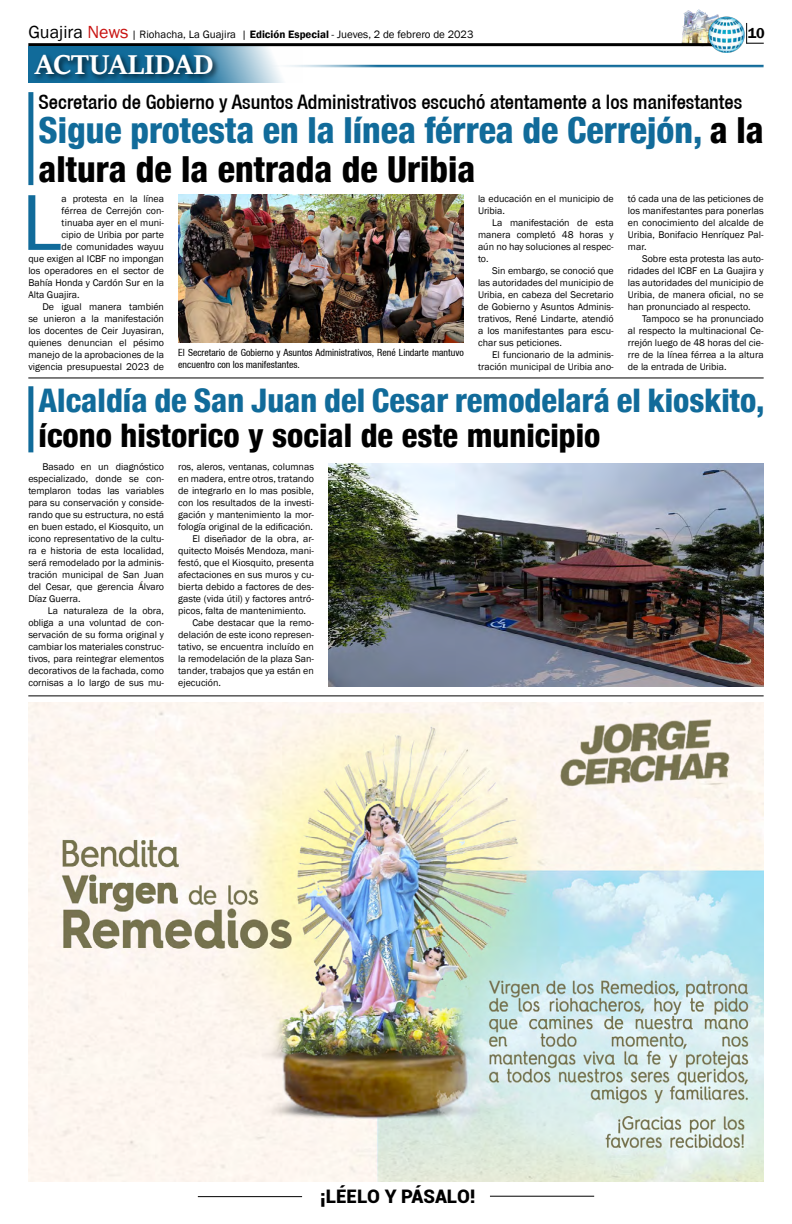
<style>
.page{position:relative;width:792px;height:1224px;background:#fff}
.page>*{position:absolute;margin:0;border:0;box-sizing:border-box;transform-origin:0 0}
.t1{font:82px "Franklin Gothic";color:#116b9a}
.t2{font:800 condensed 35.9px/39.5px "Helvetica 87";color:#116b9a}
.t3{font:800 condensed 32.5px "Helvetica 87";color:#116b9a}
.t4{font:800 condensed 32.5px "Helvetica 87";color:#000}
.t5{font:700 30px "Sitka Heading";color:#fff}
.t6{font:500 condensed 20px "Helvetica 67";color:#000}
.t7{font:900 18.7px "Roboto";color:#000}
.t8{font:600 14.7px "Franklin Gothic";color:#000}
.t9{font:11px "Franklin Gothic";color:#000}
.t10{font:10px/12px "Franklin Gothic";color:#000;text-align:justify}
.t11{font:condensed 9.9px/11.9px "Helvetica 57";color:#000}
.s1{font-size:18px}
.s2{font-size:18px;color:#c91311}
.s3{font-weight:600}
.s4{color:#000}
</style>
<div class="page">
<hr style="left:198px;top:1196px;width:104px;height:1px;background:#000">
<hr style="left:490px;top:1196px;width:104px;height:1px;background:#000">
<img style="left:678px;top:10px;width:41px;height:37px">
<hr style="left:28px;top:43px;width:688px;height:3px;background:#000">
<img style="left:708px;top:15px;width:37px;height:38px">
<svg style="left:746px;top:23px;width:18px;height:21px"></svg>
<svg style="left:28px;top:46px;width:275px;height:37px"></svg>
<div style="left:31px;top:52px;width:189px;height:30px;background:#000;opacity:.75"></div>
<hr style="left:264px;top:65px;width:500px;height:3px;background:#116b9a">
<div style="left:28px;top:92px;width:5px;height:93px;background:#116b9a"></div>
<div style="left:28px;top:386px;width:5px;height:66px;background:#116b9a"></div>
<img style="left:28px;top:703px;width:736px;height:478px">
<hr style="left:28px;top:695px;width:736px;height:1px;background:#000">
<hr style="left:28px;top:377px;width:736px;height:1px;background:#000">
<img style="left:178px;top:195px;width:286px;height:148px">
<img style="left:328px;top:463px;width:436px;height:223px">
<p class="t9" style="left:28px;top:28px;width:447px"><span class="s1">Guajira</span> <span class="s2">News</span> | Riohacha, La Guajira | <span class="s3">Edición Especial</span> - Jueves, 2 de febrero de 2023</p>
<h3 class="t8" style="left:748px;top:24px;width:19px">10</h3>
<h3 class="t5" style="left:35px;top:42px;width:179px">ACTUALIDAD</h3>
<h3 class="t6" style="left:39px;top:90px;width:705px">Secretario de Gobierno y Asuntos Administrativos escuchó atentamente a los manifestantes</h3>
<h2 class="t2" style="left:39px;top:109px;width:727px">Sigue protesta en la línea férrea de Cerrejón, <span class="s4">a la altura de la entrada de Uribia</span></h2>
<h1 class="t1" style="left:21px;top:172px;width:42px">L</h1>
<p class="t10" style="left:62px;top:193px;width:104px">a protesta en la línea</p>
<p class="t10" style="left:62px;top:205px;width:104px">férrea de Cerrejón con-</p>
<p class="t10" style="left:62px;top:217px;width:104px">tinuaba ayer en el muni-</p>
<p class="t10" style="left:62px;top:229px;width:104px">cipio de Uribia por parte</p>
<p class="t10" style="left:62px;top:241px;width:104px">de comunidades wayuu</p>
<p class="t10" style="left:28px;top:253px;width:137px">que exigen al ICBF no impongan</p>
<p class="t10" style="left:28px;top:265px;width:137px">los operadores en el sector de</p>
<p class="t10" style="left:28px;top:277px;width:137px">Bahía Honda y Cardón Sur en la</p>
<p class="t10" style="left:28px;top:289px;width:53px">Alta Guajira.</p>
<p class="t10" style="left:43px;top:301px;width:123px">De igual manera también</p>
<p class="t10" style="left:28px;top:313px;width:137px">se unieron a la manifestación</p>
<p class="t10" style="left:28px;top:325px;width:137px">los docentes de Ceir Juyasiran,</p>
<p class="t10" style="left:28px;top:337px;width:137px">quienes denuncian el pésimo</p>
<p class="t10" style="left:28px;top:349px;width:137px">manejo de la aprobaciones de la</p>
<p class="t10" style="left:28px;top:361px;width:137px">vigencia presupuestal 2023 de</p>
<p class="t11" style="left:178px;top:346px;width:287px">El Secretario de Gobierno y Asuntos Administrativos, René Lindarte mantuvo encuentro con los manifestantes.</p>
<p class="t10" style="left:478px;top:193px;width:137px">la educación en el municipio de<br>Uribia.</p>
<p class="t10" style="left:478px;top:217px;width:137px;text-indent:14px">La manifestación de esta manera completó 48 horas y aún no hay soluciones al respec&shy;to.</p>
<p class="t10" style="left:478px;top:265px;width:137px;text-indent:14px">Sin embargo, se conoció que las autoridades del municipio de Uribia, en cabeza del Secretario de Gobierno y Asuntos Adminis&shy;trativos, René Lindarte, atendió a los manifestantes para escu&shy;char sus peticiones.</p>
<p class="t10" style="left:478px;top:349px;width:137px;text-align:right">El funcionario de la adminis&shy;tración municipal de Uribia ano-</p>
<p class="t10" style="left:628px;top:193px;width:137px">tó cada una de las peticiones de los manifestantes para ponerlas en conocimiento del alcalde de Uribia, Bonifacio Henríquez Pal&shy;mar.</p>
<p class="t10" style="left:628px;top:253px;width:137px;text-indent:14px">Sobre esta protesta las auto&shy;ridades del ICBF en La Guajira y las autoridades del municipio de Uribia, de manera oficial, no se han pronunciado al respecto.</p>
<p class="t10" style="left:628px;top:313px;width:137px;text-indent:14px">Tampoco se ha pronunciado al respecto la multinacional Ce&shy;rrejón luego de 48 horas del cie&shy;rre de la línea férrea a la altura de la entrada de Uribia.</p>
<h3 class="t3" style="left:39px;top:380px;width:728px">Alcaldía de San Juan del Cesar remodelará el kioskito,</h3>
<h3 class="t4" style="left:39px;top:416px;width:563px">ícono historico y social de este municipio</h3>
<p class="t10" style="left:28px;top:461px;width:137px;text-indent:14px">Basado en un diagnóstico especializado, donde se con&shy;templaron todas las variables para su conservación y conside&shy;rando que su estructura, no está en buen estado, el Kiosquito, un icono representativo de la cultu&shy;ra e historia de esta localidad, será remodelado por la adminis&shy;tración municipal de San Juan del Cesar, que gerencia Álvaro Díaz Guerra.</p>
<p class="t10" style="left:28px;top:605px;width:137px;text-indent:20px">La naturaleza de la obra, obliga a una voluntad de con&shy;servación de su forma original y cambiar los materiales construc&shy;tivos, para reintegrar elementos decorativos de la fachada, como cornisas a lo largo de sus mu-</p>
<p class="t10" style="left:178px;top:461px;width:137px">ros, aleros, ventanas, columnas</p>
<p class="t10" style="left:178px;top:473px;width:137px">en madera, entre otros, tratando</p>
<p class="t10" style="left:178px;top:485px;width:137px">de integrarlo en lo mas posible,</p>
<p class="t10" style="left:178px;top:497px;width:137px">con los resultados de la investi-</p>
<p class="t10" style="left:178px;top:509px;width:137px">gación y mantenimiento la mor-</p>
<p class="t10" style="left:178px;top:521px;width:136px">fología original de la edificación.</p>
<p class="t10" style="left:192px;top:533px;width:123px">El diseñador de la obra, ar-</p>
<p class="t10" style="left:178px;top:545px;width:137px">quitecto Moisés Mendoza, mani-</p>
<p class="t10" style="left:178px;top:557px;width:137px">festó, que el Kiosquito, presenta</p>
<p class="t10" style="left:178px;top:569px;width:137px">afectaciones en sus muros y cu-</p>
<p class="t10" style="left:178px;top:581px;width:137px">bierta debido a factores de des-</p>
<p class="t10" style="left:178px;top:593px;width:137px">gaste (vida útil) y factores antró-</p>
<p class="t10" style="left:178px;top:605px;width:129px">picos, falta de mantenimiento.</p>
<p class="t10" style="left:192px;top:617px;width:123px">Cabe destacar que la remo-</p>
<p class="t10" style="left:178px;top:629px;width:137px">delación de este icono represen-</p>
<p class="t10" style="left:178px;top:641px;width:137px">tativo, se encuentra incluído en</p>
<p class="t10" style="left:178px;top:653px;width:137px">la remodelación de la plaza San-</p>
<p class="t10" style="left:178px;top:665px;width:137px">tander, trabajos que ya están en</p>
<p class="t10" style="left:178px;top:677px;width:44px">ejecución.</p>
<h3 class="t7" style="left:320px;top:1183px;width:157px">¡LÉELO Y PÁSALO!</h3>
</div>
